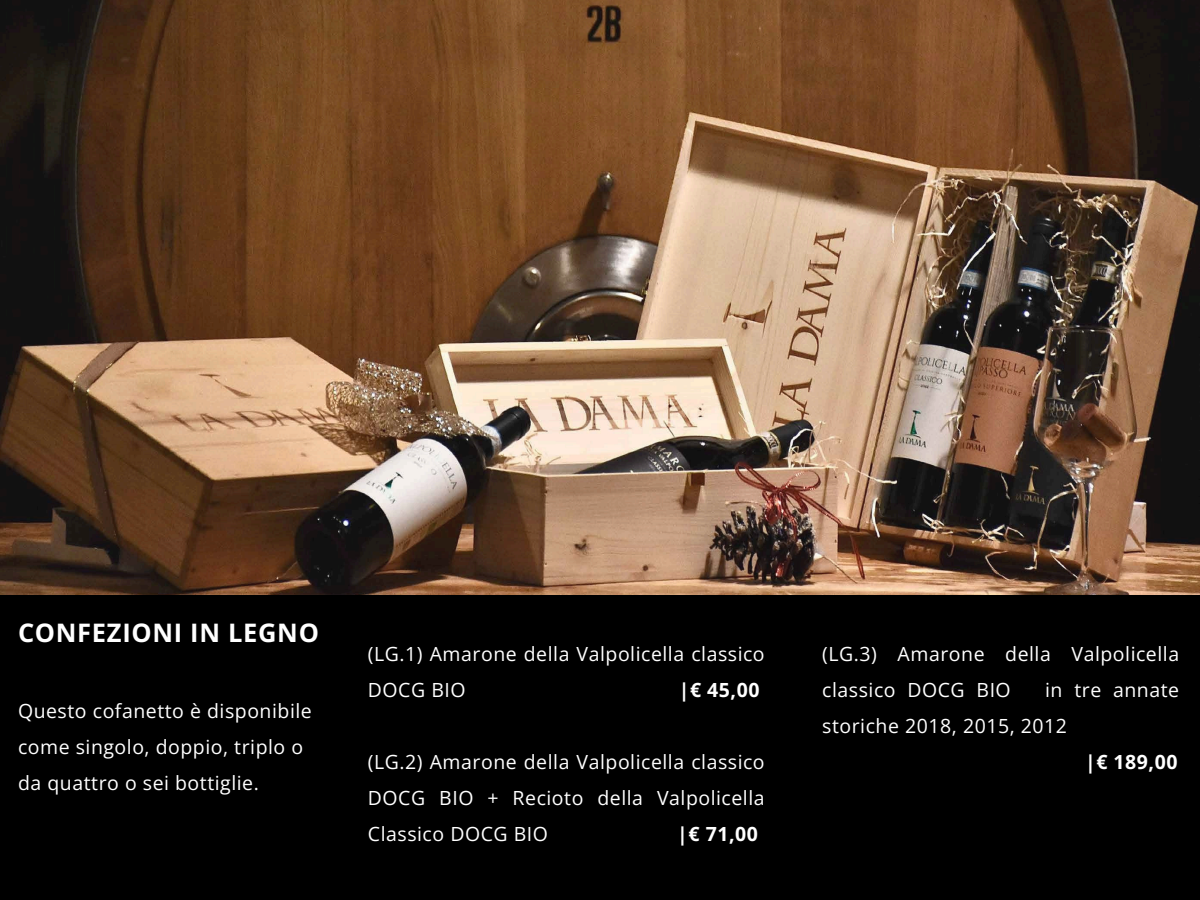
<style>
.page{position:relative;width:1200px;height:900px;background:#fff}
.page>*{position:absolute;margin:0;border:0;box-sizing:border-box;transform-origin:0 0}
.t1{font:700 25.4px "Open Sans";letter-spacing:.025em;color:#fff}
.t2{font:19.6px/36px "Open Sans";letter-spacing:.03em;color:#fff}
.t3{font:700 19.6px "Open Sans";letter-spacing:.03em;color:#fff}
</style>
<div class="page">
<img style="left:0;top:0;width:1200px;height:595px">
<div style="left:0;top:596px;width:1200px;height:304px;background:#000"></div>
<p class="t1" style="left:18px;top:614px;width:302px">CONFEZIONI IN LEGNO</p>
<p class="t2" style="left:18px;top:692px;width:295px">Questo cofanetto è disponibile come singolo, doppio, triplo o da quattro o sei bottiglie.</p>
<p class="t2" style="left:368px;top:635px;width:398px">(LG.1) Amarone della Valpolicella classico<br>DOCG BIO</p>
<p class="t3" style="left:679px;top:676px;width:82px">|€ 45,00</p>
<p class="t2" style="left:368px;top:743px;width:398px;text-align:justify">(LG.2) Amarone della Valpolicella classico DOCG BIO + Recioto della Valpolicella Classico DOCG BIO</p>
<p class="t3" style="left:677px;top:820px;width:82px">|€ 71,00</p>
<p class="t2" style="left:822px;top:635px;width:358px">(LG.3) Amarone della Valpolicella classico DOCG BIO</p>
<p class="t2" style="left:822px;top:671px;width:358px;text-indent:223px">in tre annate storiche 2018, 2015, 2012</p>
<p class="t3" style="left:1085px;top:748px;width:94px">|€ 189,00</p>
</div>
